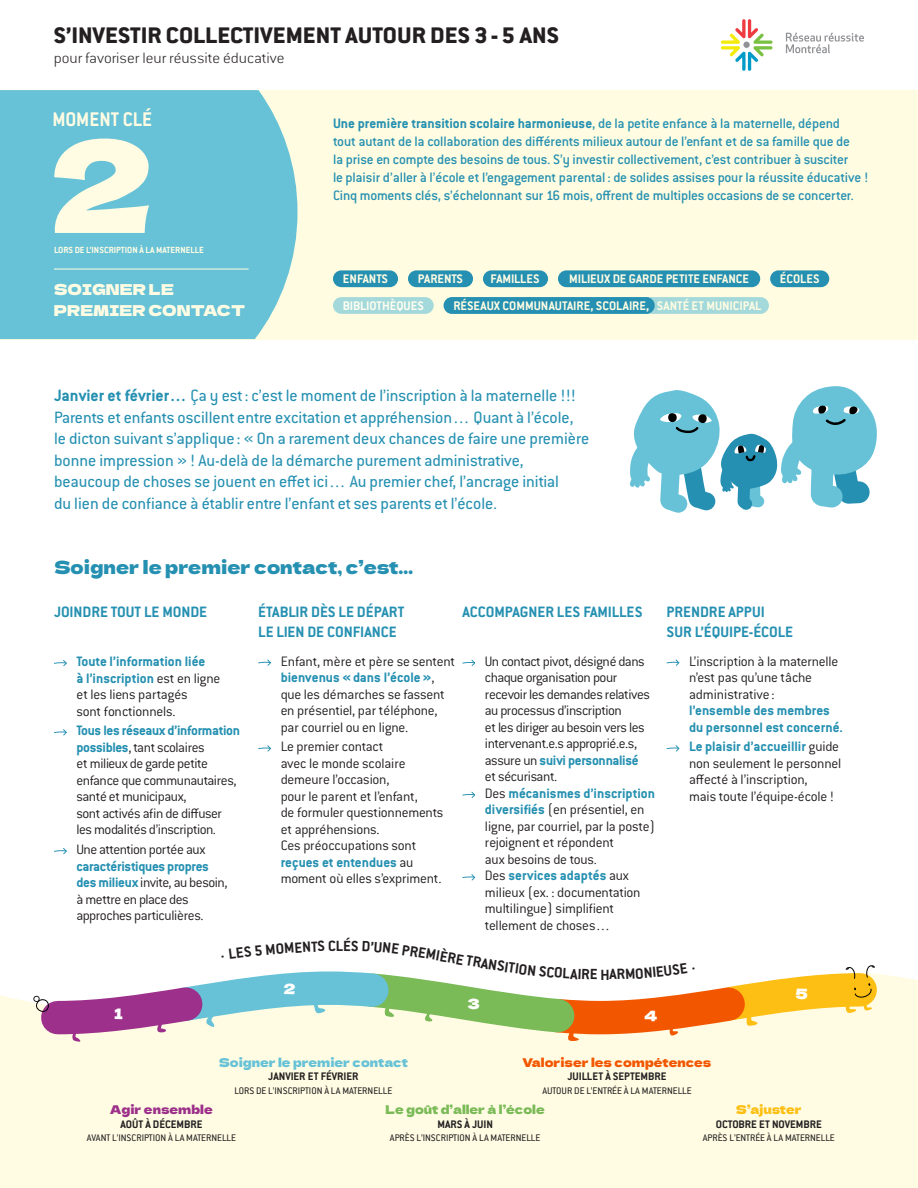
<style>
.page{position:relative;width:918px;height:1188px;background:#fff}
.page>*{position:absolute;margin:0;border:0;box-sizing:border-box;transform-origin:0 0}
.t1{font:128.25px "Dela Gothic One";color:#fffce3}
.t2{font:800 24.75px "Conduit ITC Std";color:#231f20}
.t3{font:700 21.6px "Conduit ITC Std";color:#fffce3;scale:.96 1}
.Chapô{font:18px/21.6px "Conduit ITC Std";color:#2590b1}
.Titre_partie{font:18px "Dela Gothic One";color:#2590b1}
.Bullet_titre{font:700 16.5px/19.8px "Conduit ITC Std";color:#2590b1}
.t4{font:200 16.5px "Conduit ITC Std";color:#231f20}
.t5{font:700 16.2px "Conduit ITC Std";color:#231f20}
.Bullet_texte{font:300 15px/16.5px "Conduit ITC Std";letter-spacing:-.02em;color:#231f20}
.Introduction{font:500 15px/18px "Conduit ITC Std";letter-spacing:-.015em;color:#2590b1}
.t6{font:15px/20.5px "Dela Gothic One";color:#fffce3}
.t7{font:700 13.65px "Conduit ITC Std";color:#fffce3}
.t8{font:700 13.65px "Conduit ITC Std";letter-spacing:-.005em;color:#fffef1}
.t9{font:700 12px/13.5px "Conduit ITC Std";color:#231f20;text-align:center}
.t10{font:12px/13.5px "Dela Gothic One";color:#f25700;text-align:center}
.t11{font:12px/13.5px "Dela Gothic One";color:#67c2d7;text-align:center}
.t12{font:12px/13.5px "Dela Gothic One";color:#7aba57;text-align:center}
.t13{font:10.5px "Conduit ITC Std";color:#231f20}
.t14{font:700 9.75px "Conduit ITC Std";color:#fffce3}
.s1{font-weight:700}
.s2{font-weight:700;color:#2590b1}
.s3{font-family:"Conduit ITC Std";font-weight:700;color:#231f20}
.s4{font-family:"Dela Gothic One";font-weight:400;color:#9c308a}
.s5{font-family:"Dela Gothic One";font-weight:400;color:#fdbf14}
</style>
<div class="page">
<div style="left:0;top:90px;width:918px;height:249px;background:#fffce1"></div>
<div style="left:0;top:976px;width:918px;height:212px;background:#fffce3"></div>
<div style="left:0;top:90px;width:298px;height:249px;background:#67c2d7"></div>
<svg style="left:721px;top:19px;width:52px;height:52px"></svg>
<svg style="left:786px;top:33px;width:78px;height:20px"></svg>
<svg style="left:630px;top:386px;width:247px;height:127px"></svg>
<div style="left:333px;top:270px;width:65px;height:17px;background:#2590b1;border-radius:8px"></div>
<div style="left:408px;top:270px;width:65px;height:17px;background:#2590b1;border-radius:8px"></div>
<div style="left:483px;top:270px;width:65px;height:17px;background:#2590b1;border-radius:8px"></div>
<div style="left:558px;top:270px;width:202px;height:17px;background:#2590b1;border-radius:8px"></div>
<div style="left:770px;top:270px;width:59px;height:17px;background:#2590b1;border-radius:8px"></div>
<div style="left:333px;top:297px;width:101px;height:17px;background:#a3d9db;border-radius:8px"></div>
<div style="left:444px;top:297px;width:325px;height:17px;background:#a3d9db;border-radius:8px"></div>
<hr style="left:54px;top:269px;width:195px;height:1px;background:#fffce3">
<div style="left:444px;top:297px;width:211px;height:17px;background:#2590b1;border-radius:8px"></div>
<svg style="left:54px;top:660px;width:13px;height:6px"></svg>
<svg style="left:54px;top:729px;width:13px;height:7px"></svg>
<svg style="left:54px;top:848px;width:13px;height:6px"></svg>
<svg style="left:258px;top:659px;width:13px;height:7px"></svg>
<svg style="left:258px;top:745px;width:13px;height:7px"></svg>
<svg style="left:462px;top:660px;width:13px;height:6px"></svg>
<svg style="left:462px;top:792px;width:13px;height:6px"></svg>
<svg style="left:462px;top:874px;width:13px;height:7px"></svg>
<svg style="left:667px;top:659px;width:12px;height:7px"></svg>
<svg style="left:667px;top:745px;width:12px;height:7px"></svg>
<svg style="left:24px;top:965px;width:870px;height:87px"></svg>
<p class="t2" style="left:54px;top:20px;width:507px">S’INVESTIR COLLECTIVEMENT AUTOUR DES 3-5 ANS</p>
<p class="t4" style="left:54px;top:48px;width:232px">pour favoriser leur réussite éducative</p>
<p class="t3" style="left:52px;top:107px;width:105px">MOMENT CLÉ</p>
<p class="t1" style="left:49px;top:85px;width:106px">2</p>
<p class="t14" style="left:54px;top:245px;width:151px">LORS DE L’INSCRIPTION À LA MATERNELLE</p>
<p class="t6" style="left:54px;top:278px;width:193px">SOIGNER LE<br>PREMIER CONTACT</p>
<p class="Introduction" style="left:333px;top:113px;width:537px"><span class="s1">Une première transition scolaire harmonieuse</span>, de la petite enfance à la maternelle, dépend<br>tout autant de la collaboration des différents milieux autour de l’enfant et de sa famille que de<br>la prise en compte des besoins de tous. S’y investir collectivement, c’est contribuer à susciter<br>le plaisir d’aller à l’école et l’engagement parental : de solides assises pour la réussite éducative !<br>Cinq moments clés, s’échelonnant sur 16 mois, offrent de multiples occasions de se concerter.</p>
<p class="t7" style="left:343px;top:271px;width:47px">ENFANTS</p>
<p class="t7" style="left:418px;top:271px;width:47px">PARENTS</p>
<p class="t7" style="left:491px;top:271px;width:51px">FAMILLES</p>
<p class="t7" style="left:569px;top:271px;width:181px">MILIEUX DE GARDE PETITE ENFANCE</p>
<p class="t7" style="left:780px;top:271px;width:41px">ÉCOLES</p>
<p class="t8" style="left:343px;top:297px;width:83px">BIBLIOTHÈQUES</p>
<p class="t7" style="left:453px;top:297px;width:310px">RÉSEAUX COMMUNAUTAIRE, SCOLAIRE, SANTÉ ET MUNICIPAL</p>
<p class="Chapô" style="left:54px;top:384px;width:537px"><span class="s1">Janvier et février…</span> Ça y est: c’est le moment de l’inscription à la maternelle !!!<br>Parents et enfants oscillent entre excitation et appréhension… Quant à l’école, le dicton suivant s’applique : « On a rarement deux chances de faire une première bonne impression » ! Au-delà de la démarche purement administrative, beaucoup de choses se jouent en effet ici… Au premier chef, l’ancrage initial<br>du lien de confiance à établir entre l’enfant et ses parents et l’école.</p>
<p class="Titre_partie" style="left:54px;top:553px;width:361px">Soigner le premier contact, c’est…</p>
<p class="Bullet_titre" style="left:54px;top:601px;width:155px">JOINDRE TOUT LE MONDE</p>
<p class="Bullet_texte" style="left:76px;top:653px;width:145px"><span class="s2">Toute l’information liée<br>à l’inscription</span> est en ligne et les liens partagés<br>sont fonctionnels.</p>
<p class="Bullet_texte" style="left:76px;top:722px;width:165px"><span class="s2">Tous les réseaux d’information possibles</span>, tant scolaires<br>et milieux de garde petite enfance que communautaires, santé et municipaux,<br>sont activés afin de diffuser les modalités d’inscription.</p>
<p class="Bullet_texte" style="left:76px;top:841px;width:153px">Une attention portée aux <span class="s2">caractéristiques propres des milieux</span> invite, au besoin, à mettre en place des approches particulières.</p>
<p class="Bullet_titre" style="left:258px;top:601px;width:148px">ÉTABLIR DÈS LE DÉPART<br>LE LIEN DE CONFIANCE</p>
<p class="Bullet_texte" style="left:281px;top:652px;width:176px">Enfant, mère et père se sentent <span class="s2">bienvenus «dans l’école»</span>, que les démarches se fassent en présentiel, par téléphone, par courriel ou en ligne.</p>
<p class="Bullet_texte" style="left:281px;top:738px;width:164px">Le premier contact<br>avec le monde scolaire demeure l’occasion,<br>pour le parent et l’enfant,<br>de formuler questionnements et appréhensions.<br>Ces préoccupations sont <span class="s2">reçues et entendues</span> au moment où elles s’expriment.</p>
<p class="Bullet_titre" style="left:462px;top:601px;width:182px">ACCOMPAGNER LES FAMILLES</p>
<p class="Bullet_texte" style="left:485px;top:653px;width:167px">Un contact pivot, désigné dans chaque organisation pour recevoir les demandes relatives au processus d’inscription<br>et les diriger au besoin vers les intervenant.e.s approprié.e.s, assure un <span class="s2">suivi personnalisé </span>et sécurisant.</p>
<p class="Bullet_texte" style="left:485px;top:785px;width:172px">Des <span class="s2">mécanismes d’inscription diversifiés</span> (en présentiel, en ligne, par courriel, par la poste) rejoignent et répondent<br>aux besoins de tous.</p>
<p class="Bullet_texte" style="left:485px;top:867px;width:157px">Des <span class="s2">services adaptés</span> aux milieux (ex. : documentation multilingue) simplifient tellement de choses…</p>
<p class="t5" style="left:336px;top:936px;width:17px">LÉ</p>
<p class="t5" style="left:438px;top:945px;width:47px;rotate:10deg">IÈRE TR</p>
<p class="t5" style="left:600px;top:965px;width:11px">H</p>
<p class="Bullet_titre" style="left:667px;top:601px;width:128px">PRENDRE APPUI<br>SUR L’ÉQUIPE-ÉCOLE</p>
<p class="Bullet_texte" style="left:689px;top:652px;width:155px">L’inscription à la maternelle n’est pas qu’une tâche administrative :<br><span class="s2">l’ensemble des membres du personnel est concerné.</span></p>
<p class="Bullet_texte" style="left:689px;top:738px;width:154px"><span class="s2">Le plaisir d’accueillir</span> guide non seulement le personnel affecté à l’inscription,<br>mais toute l’équipe-école !</p>
<p class="t11" style="left:219px;top:1055px;width:191px">Soigner le premier contact<br><span class="s3">JANVIER ET FÉVRIER</span></p>
<p class="t13" style="left:235px;top:1084px;width:159px">LORS DE L’INSCRIPTION À LA MATERNELLE</p>
<p class="t10" style="left:523px;top:1055px;width:190px">Valoriser les compétences<br><span class="s3">JUILLET À SEPTEMBRE</span></p>
<p class="t13" style="left:542px;top:1084px;width:151px">AUTOUR DE L’ENTRÉE À LA MATERNELLE</p>
<p class="t9" style="left:110px;top:1104px;width:104px"><span class="s4">Agir ensemble<br></span>AOÛT À DÉCEMBRE</p>
<p class="t13" style="left:87px;top:1132px;width:151px">AVANT L’INSCRIPTION À LA MATERNELLE</p>
<p class="t12" style="left:386px;top:1102px;width:161px">Le goût d’aller à l’école<br><span class="s3">MARS À JUIN</span></p>
<p class="t13" style="left:390px;top:1132px;width:152px">APRÈS L’INSCRIPTION À LA MATERNELLE</p>
<p class="t9" style="left:716px;top:1103px;width:108px"><span class="s5">S’ajuster<br></span>OCTOBRE ET NOVEMBRE</p>
<p class="t13" style="left:703px;top:1132px;width:133px">APRÈS L’ENTRÉE À LA MATERNELLE</p>
</div>
